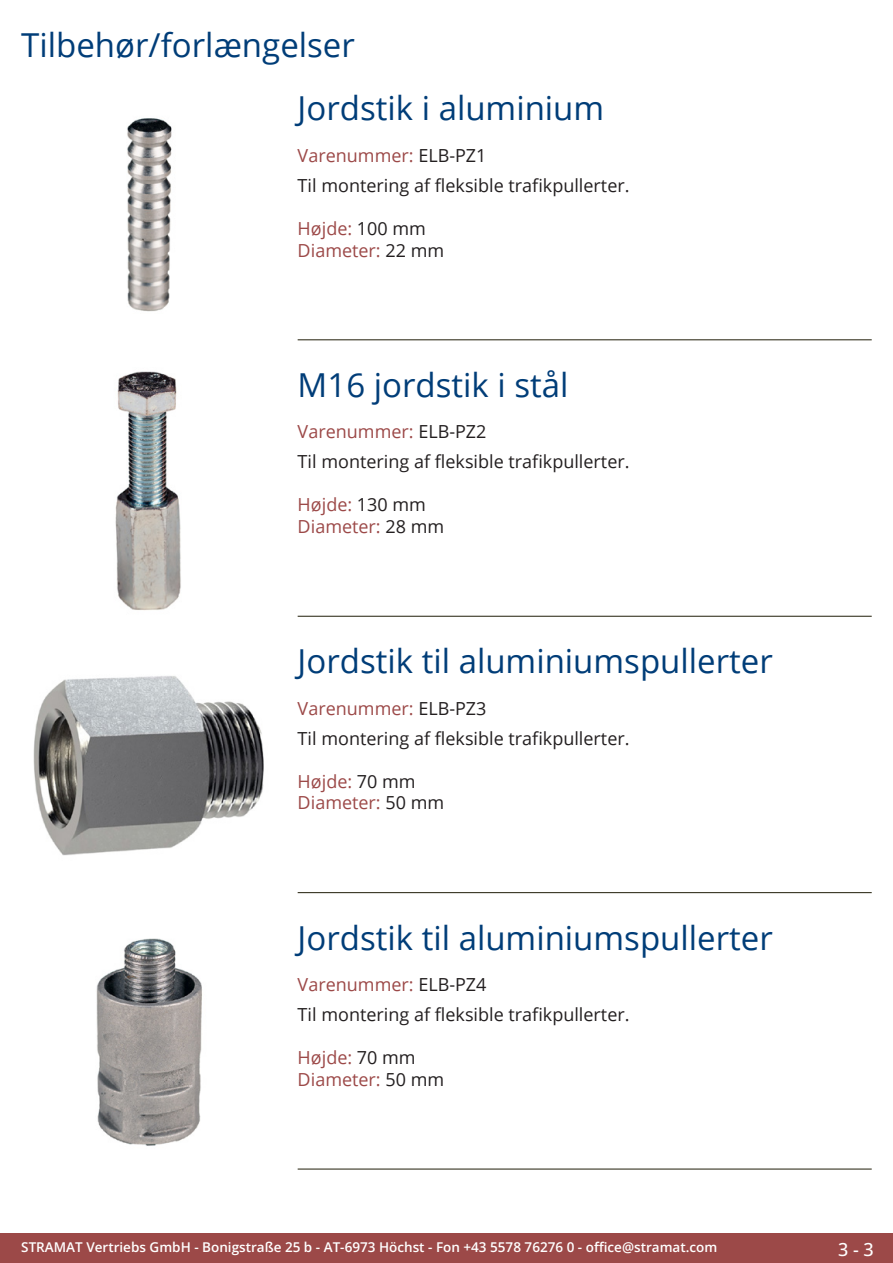
<style>
.page{position:relative;width:893px;height:1263px;background:#fff}
.page>*{position:absolute;margin:0;border:0;box-sizing:border-box;transform-origin:0 0}
.Produkttitel{font:33px "Open Sans";color:#003d78}
.RastTitel{font:33px "Open Sans";color:#003d78}
.Beschreibung_Text{font:18px "Open Sans";color:#231f20}
.Beschreibung_Text-2{font:18px/21.6px "Open Sans";color:#9c4948}
.TechDaten_Überschrif{font:18px "Open Sans";color:#9c4948}
.t1{font:500 18px "Open Sans";color:#fff}
.t2{font:600 13.5px "Open Sans";color:#fff}
.s1{color:#231f20}
</style>
<div class="page">
<div style="left:0;top:1233px;width:893px;height:30px;background:#9c4948"></div>
<hr style="left:298px;top:340px;width:574px;height:1px;background:#201d08">
<hr style="left:298px;top:616px;width:574px;height:1px;background:#201d08">
<hr style="left:298px;top:892px;width:574px;height:1px;background:#201d08">
<hr style="left:298px;top:1169px;width:574px;height:1px;background:#201d08">
<img style="left:127px;top:118px;width:45px;height:194px">
<img style="left:115px;top:371px;width:66px;height:239px">
<img style="left:33px;top:676px;width:231px;height:180px">
<img style="left:96px;top:938px;width:106px;height:208px">
<p class="RastTitel" style="left:21px;top:22px;width:335px">Tilbehør/forlængelser</p>
<p class="Produkttitel" style="left:298px;top:86px;width:308px">Jordstik i aluminium</p>
<p class="TechDaten_Überschrif" style="left:298px;top:143px;width:190px">Varenummer: <span class="s1">ELB-PZ1</span></p>
<p class="Beschreibung_Text" style="left:298px;top:173px;width:333px">Til montering af fleksible trafikpullerter.</p>
<p class="Beschreibung_Text-2" style="left:298px;top:217px;width:148px">Højde: <span class="s1">100 mm<br></span>Diameter: <span class="s1">22 mm</span></p>
<p class="Produkttitel" style="left:298px;top:362px;width:272px">M16 jordstik i stål</p>
<p class="TechDaten_Überschrif" style="left:298px;top:420px;width:190px">Varenummer: <span class="s1">ELB-PZ2</span></p>
<p class="Beschreibung_Text" style="left:298px;top:449px;width:333px">Til montering af fleksible trafikpullerter.</p>
<p class="Beschreibung_Text-2" style="left:298px;top:494px;width:148px">Højde: <span class="s1">130 mm<br></span>Diameter: <span class="s1">28 mm</span></p>
<p class="Produkttitel" style="left:298px;top:638px;width:477px">Jordstik til aluminiumspullerter</p>
<p class="TechDaten_Überschrif" style="left:298px;top:696px;width:190px">Varenummer: <span class="s1">ELB-PZ3</span></p>
<p class="Beschreibung_Text" style="left:298px;top:726px;width:333px">Til montering af fleksible trafikpullerter.</p>
<p class="Beschreibung_Text-2" style="left:298px;top:770px;width:148px">Højde: <span class="s1">70 mm<br></span>Diameter: <span class="s1">50 mm</span></p>
<p class="Produkttitel" style="left:298px;top:915px;width:477px">Jordstik til aluminiumspullerter</p>
<p class="TechDaten_Überschrif" style="left:298px;top:972px;width:190px">Varenummer: <span class="s1">ELB-PZ4</span></p>
<p class="Beschreibung_Text" style="left:298px;top:1002px;width:333px">Til montering af fleksible trafikpullerter.</p>
<p class="Beschreibung_Text-2" style="left:298px;top:1046px;width:148px">Højde: <span class="s1">70 mm<br></span>Diameter: <span class="s1">50 mm</span></p>
<p class="t2" style="left:21px;top:1238px;width:698px">STRAMAT Vertriebs GmbH - Bonigstraße 25 b - AT-6973 Höchst - Fon +43 5578 76276 0 - office@stramat.com</p>
<p class="t1" style="left:838px;top:1237px;width:37px">3 - 3</p>
</div>
